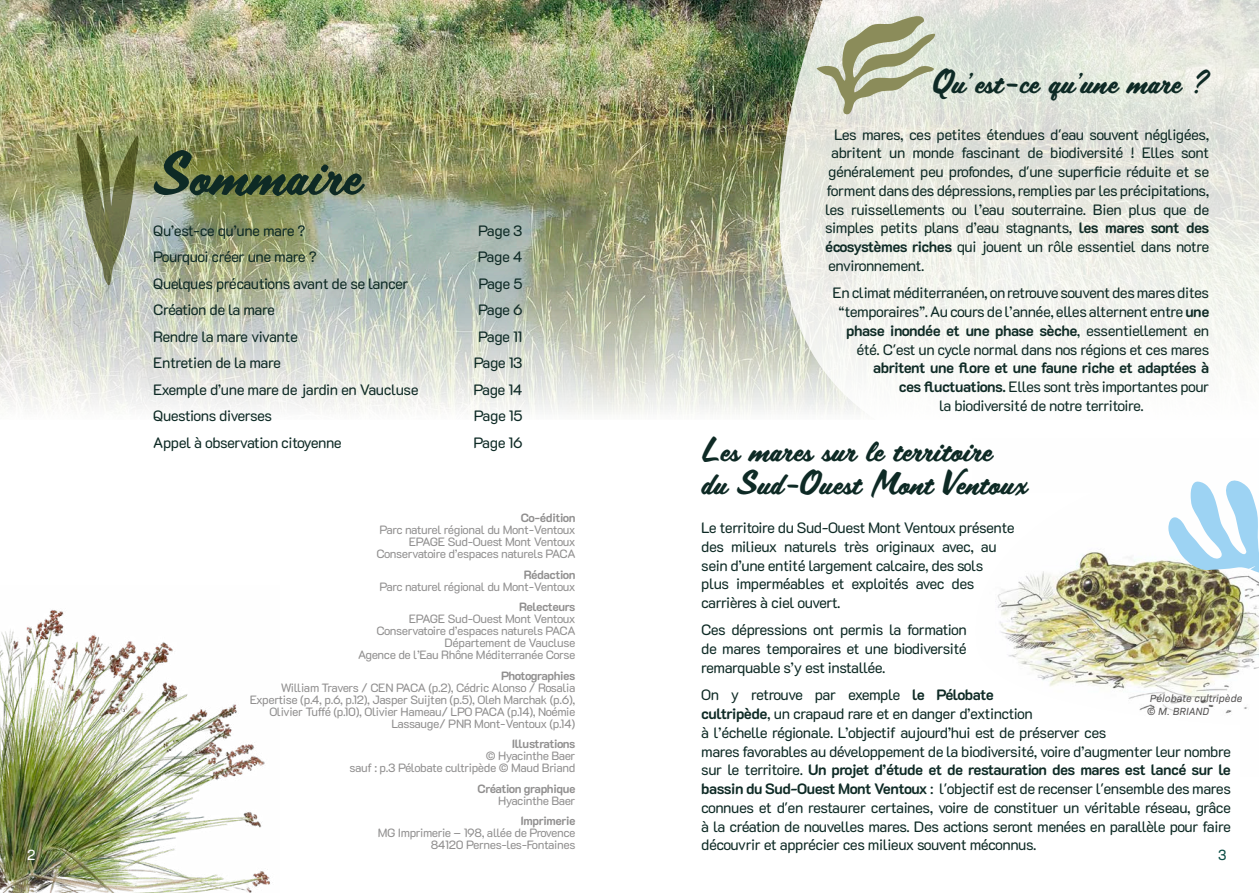
<style>
.page{position:relative;width:1259px;height:893px;background:#fff}
.page>*{position:absolute;margin:0;border:0;box-sizing:border-box;transform-origin:0 0}
.t1{font:54px "Scriptorama JF Tradeshow";color:#0e2a25}
.t2{font:30px/33px "Scriptorama JF Tradeshow";color:#0e2a25}
.t3{font:15px/18.8px "K2 D";letter-spacing:-.03em;color:#0e2a25}
.t4{font:700 15px "K2 D";letter-spacing:-.03em;color:#0e2a25}
.t5{font:15px "Bio Sans";color:#fff}
.t6{font:15px "Bio Sans";color:#0c4e46}
.t7{font:12px/12px "K2 D";letter-spacing:-.03em;color:#464444;text-align:right}
.t8{font:700 12px "K2 D";letter-spacing:-.03em;color:#464444}
.t9{font:700 12px "K2 D";letter-spacing:-.05em;color:#464444}
.t10{font:700 12px "K2 D";letter-spacing:-.055em;color:#464444}
.t11{font:italic 10.5px/12.6px "Bio Sans";color:#555353}
.s1{font-weight:700}
</style>
<div class="page">
<img style="left:0;top:0;width:778px;height:414px">
<img style="left:0;top:610px;width:270px;height:283px">
<img style="left:1240px;top:575px;width:19px;height:134px">
<img style="left:995px;top:552px;width:245px;height:162px">
<svg style="left:778px;top:0;width:481px;height:414px"></svg>
<svg style="left:1168px;top:480px;width:91px;height:93px"></svg>
<svg style="left:816px;top:16px;width:119px;height:98px;background:#c6c9b1"></svg>
<svg style="left:76px;top:124px;width:63px;height:162px;background:#909772"></svg>
<h1 class="t1" style="left:153px;top:137px;width:209px">Sommaire</h1>
<p class="t3" style="left:153px;top:217px;width:267px;line-height:26.5px">Qu’est-ce qu’une mare ?<br>Pourquoi créer une mare ?<br>Quelques précautions avant de se lancer<br>Création de la mare<br>Rendre la mare vivante<br>Entretien de la mare<br>Exemple d’une mare de jardin en Vaucluse<br>Questions diverses<br>Appel à observation citoyenne</p>
<p class="t3" style="left:473px;top:217px;width:51px;line-height:26.5px;text-align:center">Page 3<br>Page 4<br>Page 5<br>Page 6<br>Page 11<br>Page 13<br>Page 14<br>Page 15<br>Page 16</p>
<h2 class="t2" style="left:932px;top:65px;width:279px">Qu’est-ce qu’une mare ?</h2>
<p class="t3" style="left:834px;top:125px;width:377px">Les mares, ces petites étendues d'eau souvent négligées,</p>
<p class="t3" style="left:831px;top:144px;width:379px">abritent un monde fascinant de biodiversité ! Elles sont</p>
<p class="t3" style="left:828px;top:163px;width:383px">généralement peu profondes, d'une superficie réduite et se</p>
<p class="t3" style="left:826px;top:181px;width:384px">forment dans des dépressions, remplies par les précipitations,</p>
<p class="t3" style="left:825px;top:200px;width:385px">les ruissellements ou l’eau souterraine. Bien plus que de</p>
<p class="t3" style="left:825px;top:219px;width:386px">simples petits plans d’eau stagnants, <span class="s1">les mares sont des</span></p>
<p class="t3" style="left:825px;top:238px;width:385px"><span class="s1">écosystèmes riches</span> qui jouent un rôle essentiel dans notre</p>
<p class="t3" style="left:828px;top:256px;width:98px">environnement.</p>
<p class="t3" style="left:832px;top:284px;width:378px;text-align:right">En climat méditerranéen, on retrouve souvent des mares dites “temporaires”. Au cours de l’année, elles alternent entre <span class="s1">une phase inondée et une phase sèche</span>, essentiellement en été. C'est un cycle normal dans nos régions et ces mares</p>
<p class="t4" style="left:873px;top:359px;width:338px">abritent une flore et une faune riche et adaptées à</p>
<p class="t3" style="left:898px;top:377px;width:312px"><span class="s1">ces fluctuations.</span> Elles sont très importantes pour</p>
<p class="t3" style="left:939px;top:396px;width:206px">la biodiversité de notre territoire.</p>
<h2 class="t2" style="left:701px;top:434px;width:327px">Les mares sur le territoire<br>du Sud-Ouest Mont Ventoux</h2>
<p class="t9" style="left:521px;top:511px;width:56px">Co-édition</p>
<p class="t7" style="left:376px;top:524px;width:200px">Parc naturel régional du Mont-Ventoux<br>EPAGE Sud-Ouest Mont Ventoux<br>Conservatoire d’espaces naturels PACA</p>
<p class="t8" style="left:524px;top:568px;width:53px">Rédaction</p>
<p class="t7" style="left:379px;top:581px;width:197px">Parc naturel régional du Mont-Ventoux</p>
<p class="t10" style="left:519px;top:600px;width:58px">Relecteurs</p>
<p class="t7" style="left:358px;top:613px;width:219px">EPAGE Sud-Ouest Mont Ventoux Conservatoire d’espaces naturels PACA Département de Vaucluse<br>Agence de l’Eau Rhône Méditerranée Corse</p>
<p class="t8" style="left:501px;top:669px;width:76px">Photographies</p>
<p class="t7" style="left:249px;top:682px;width:327px">William Travers / CEN PACA (p.2), Cédric Alonso / Rosalia Expertise (p.4, p.6, p.12), Jasper Suijten (p.5), Oleh Marchak (p.6), Olivier Tuffé (p.10), Olivier Hameau/ LPO PACA (p.14), Noémie Lassauge/ PNR Mont-Ventoux (p.14)</p>
<p class="t8" style="left:512px;top:737px;width:65px">Illustrations</p>
<p class="t7" style="left:349px;top:750px;width:227px">© Hyacinthe Baer<br>sauf : p.3 Pélobate cultripède © Maud Briand</p>
<p class="t8" style="left:477px;top:782px;width:99px">Création graphique</p>
<p class="t7" style="left:498px;top:795px;width:79px">Hyacinthe Baer</p>
<p class="t8" style="left:520px;top:814px;width:56px">Imprimerie</p>
<p class="t7" style="left:378px;top:827px;width:199px">MG Imprimerie – 198, allée de Provence<br>84120 Pernes-les-Fontaines</p>
<p class="t3" style="left:701px;top:519px;width:315px">Le territoire du Sud-Ouest Mont Ventoux présente des milieux naturels très originaux avec, au sein d’une entité largement calcaire, des sols plus imperméables et exploités avec des carrières à ciel ouvert.</p>
<p class="t3" style="left:701px;top:621px;width:267px;text-align:justify">Ces dépressions ont permis la formation de mares temporaires et une biodiversité remarquable s’y est installée.</p>
<p class="t3" style="left:701px;top:686px;width:531px">On y retrouve par exemple <span class="s1">le Pélobate<br>cultripède</span>, un crapaud rare et en danger d’extinction<br>à l’échelle régionale. L’objectif aujourd’hui est de préserver ces<br>mares favorables au développement de la biodiversité, voire d’augmenter leur nombre sur le territoire. <span class="s1">Un projet d’étude et de restauration des mares est lancé sur le bassin du Sud-Ouest Mont Ventoux</span> : l'objectif est de recenser l'ensemble des mares connues et d'en restaurer certaines, voire de constituer un véritable réseau, grâce à la création de nouvelles mares. Des actions seront menées en parallèle pour faire découvrir et apprécier ces milieux souvent méconnus.</p>
<p class="t11" style="left:1147px;top:691px;width:97px">Pélobate cultripède © M. BRIAND</p>
<p class="t5" style="left:27px;top:843px;width:11px">2</p>
<p class="t6" style="left:1218px;top:843px;width:11px">3</p>
</div>
